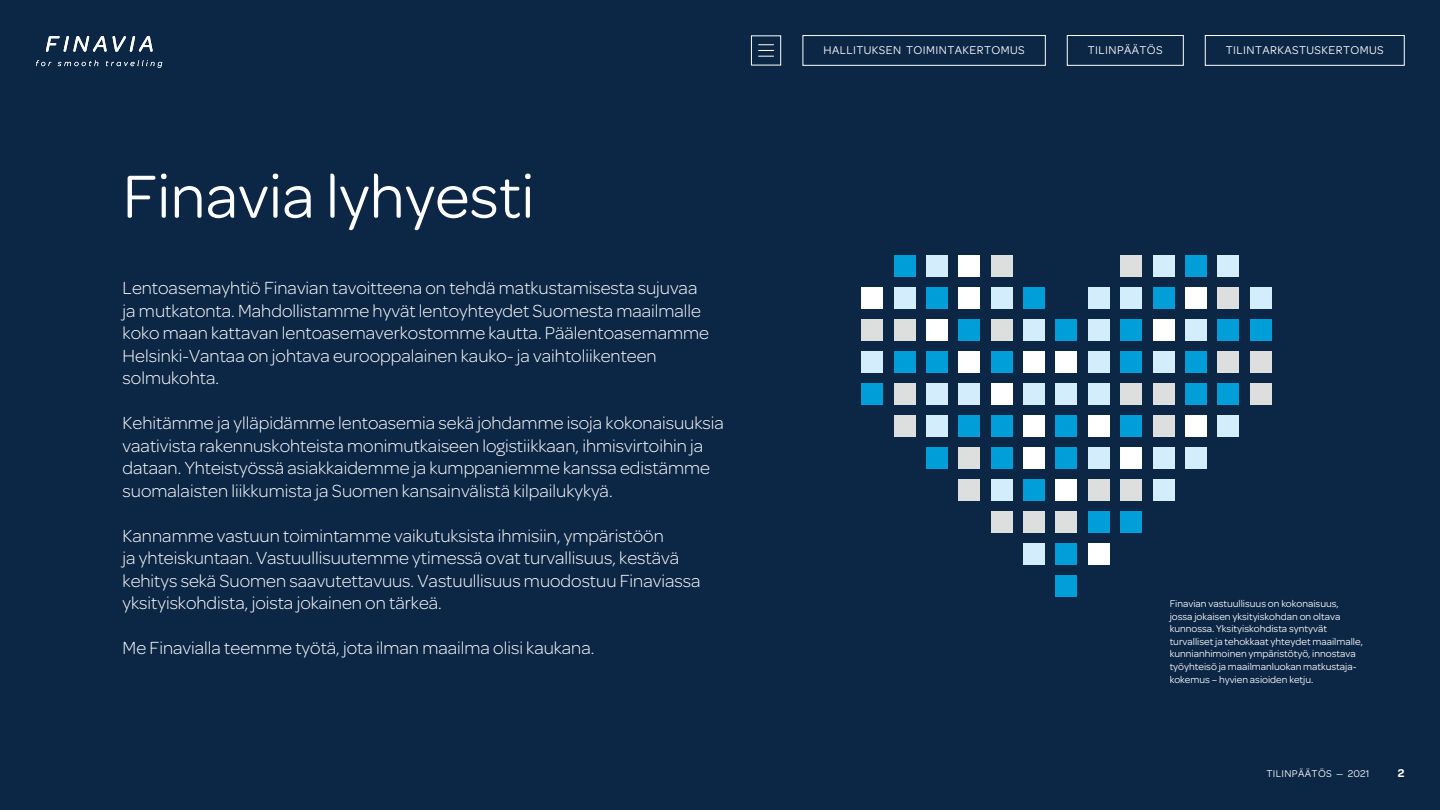
<style>
.page{position:relative;width:1440px;height:810px;background:#0c2645}
.page>*{position:absolute;margin:0;border:0;box-sizing:border-box;transform-origin:0 0}
.t1{font:64.5px "Omnes";color:#fff}
.Lead-in{font:300 18.75px/22.5px "Omnes";color:#fff}
.t2{font:12px "Omnes";letter-spacing:.035em;color:#fff}
.t3{font:600 12px "Omnes";color:#fff}
.Image_description{font:10.5px/12.6px "Omnes";color:#fff}
.Image_description-2{font:10.5px "Omnes";letter-spacing:.035em;color:#fff}
</style>
<div class="page">
<div style="left:926px;top:447px;width:22px;height:22px;background:#009ed9"></div>
<div style="left:926px;top:415px;width:22px;height:22px;background:#d4edfc"></div>
<div style="left:894px;top:415px;width:21px;height:22px;background:#dddede"></div>
<div style="left:926px;top:383px;width:22px;height:22px;background:#d4edfc"></div>
<div style="left:894px;top:383px;width:21px;height:22px;background:#dddede"></div>
<div style="left:861px;top:383px;width:22px;height:22px;background:#009ed9"></div>
<div style="left:926px;top:351px;width:22px;height:22px;background:#009ed9"></div>
<div style="left:894px;top:351px;width:21px;height:22px;background:#009ed9"></div>
<div style="left:861px;top:351px;width:22px;height:22px;background:#d4edfc"></div>
<div style="left:926px;top:319px;width:22px;height:22px;background:#fff"></div>
<div style="left:894px;top:319px;width:21px;height:22px;background:#dddede"></div>
<div style="left:861px;top:319px;width:22px;height:22px;background:#dddede"></div>
<div style="left:926px;top:287px;width:22px;height:22px;background:#009ed9"></div>
<div style="left:894px;top:287px;width:21px;height:22px;background:#d4edfc"></div>
<div style="left:861px;top:287px;width:22px;height:22px;background:#fff"></div>
<div style="left:926px;top:255px;width:22px;height:22px;background:#d4edfc"></div>
<div style="left:894px;top:255px;width:21px;height:22px;background:#009ed9"></div>
<div style="left:1056px;top:575px;width:21px;height:22px;background:#009ed9"></div>
<div style="left:1056px;top:543px;width:21px;height:22px;background:#009ed9"></div>
<div style="left:1023px;top:543px;width:22px;height:22px;background:#d4edfc"></div>
<div style="left:1056px;top:511px;width:21px;height:22px;background:#dddede"></div>
<div style="left:1023px;top:511px;width:22px;height:22px;background:#dddede"></div>
<div style="left:991px;top:511px;width:22px;height:22px;background:#dddede"></div>
<div style="left:1056px;top:479px;width:21px;height:22px;background:#fff"></div>
<div style="left:1023px;top:479px;width:22px;height:22px;background:#009ed9"></div>
<div style="left:991px;top:479px;width:22px;height:22px;background:#d4edfc"></div>
<div style="left:958px;top:479px;width:22px;height:22px;background:#dddede"></div>
<div style="left:1056px;top:447px;width:21px;height:22px;background:#009ed9"></div>
<div style="left:1023px;top:447px;width:22px;height:22px;background:#fff"></div>
<div style="left:991px;top:447px;width:22px;height:22px;background:#009ed9"></div>
<div style="left:958px;top:447px;width:22px;height:22px;background:#dddede"></div>
<div style="left:1056px;top:415px;width:21px;height:22px;background:#009ed9"></div>
<div style="left:1023px;top:415px;width:22px;height:22px;background:#fff"></div>
<div style="left:991px;top:415px;width:22px;height:22px;background:#009ed9"></div>
<div style="left:958px;top:415px;width:22px;height:22px;background:#009ed9"></div>
<div style="left:1056px;top:383px;width:21px;height:22px;background:#d4edfc"></div>
<div style="left:1023px;top:383px;width:22px;height:22px;background:#d4edfc"></div>
<div style="left:991px;top:383px;width:22px;height:22px;background:#fff"></div>
<div style="left:958px;top:383px;width:22px;height:22px;background:#d4edfc"></div>
<div style="left:1056px;top:351px;width:21px;height:22px;background:#fff"></div>
<div style="left:1023px;top:351px;width:22px;height:22px;background:#fff"></div>
<div style="left:991px;top:351px;width:22px;height:22px;background:#009ed9"></div>
<div style="left:958px;top:351px;width:22px;height:22px;background:#fff"></div>
<div style="left:1056px;top:319px;width:21px;height:22px;background:#009ed9"></div>
<div style="left:1023px;top:319px;width:22px;height:22px;background:#d4edfc"></div>
<div style="left:991px;top:319px;width:22px;height:22px;background:#dddede"></div>
<div style="left:958px;top:319px;width:22px;height:22px;background:#009ed9"></div>
<div style="left:1023px;top:287px;width:22px;height:22px;background:#009ed9"></div>
<div style="left:991px;top:287px;width:22px;height:22px;background:#d4edfc"></div>
<div style="left:958px;top:287px;width:22px;height:22px;background:#fff"></div>
<div style="left:991px;top:255px;width:22px;height:22px;background:#dddede"></div>
<div style="left:958px;top:255px;width:22px;height:22px;background:#fff"></div>
<div style="left:1218px;top:415px;width:21px;height:22px;background:#d4edfc"></div>
<div style="left:1250px;top:383px;width:22px;height:22px;background:#dddede"></div>
<div style="left:1218px;top:383px;width:21px;height:22px;background:#009ed9"></div>
<div style="left:1250px;top:351px;width:22px;height:22px;background:#dddede"></div>
<div style="left:1218px;top:351px;width:21px;height:22px;background:#dddede"></div>
<div style="left:1250px;top:319px;width:22px;height:22px;background:#009ed9"></div>
<div style="left:1218px;top:319px;width:21px;height:22px;background:#009ed9"></div>
<div style="left:1250px;top:287px;width:22px;height:22px;background:#d4edfc"></div>
<div style="left:1218px;top:287px;width:21px;height:22px;background:#dddede"></div>
<div style="left:1218px;top:255px;width:21px;height:22px;background:#d4edfc"></div>
<div style="left:1120px;top:255px;width:22px;height:22px;background:#dddede"></div>
<div style="left:1153px;top:255px;width:22px;height:22px;background:#d4edfc"></div>
<div style="left:1185px;top:255px;width:22px;height:22px;background:#009ed9"></div>
<div style="left:1088px;top:287px;width:22px;height:22px;background:#d4edfc"></div>
<div style="left:1120px;top:287px;width:22px;height:22px;background:#d4edfc"></div>
<div style="left:1153px;top:287px;width:22px;height:22px;background:#009ed9"></div>
<div style="left:1185px;top:287px;width:22px;height:22px;background:#fff"></div>
<div style="left:1088px;top:319px;width:22px;height:22px;background:#d4edfc"></div>
<div style="left:1120px;top:319px;width:22px;height:22px;background:#009ed9"></div>
<div style="left:1153px;top:319px;width:22px;height:22px;background:#fff"></div>
<div style="left:1185px;top:319px;width:22px;height:22px;background:#d4edfc"></div>
<div style="left:1088px;top:351px;width:22px;height:22px;background:#d4edfc"></div>
<div style="left:1120px;top:351px;width:22px;height:22px;background:#009ed9"></div>
<div style="left:1153px;top:351px;width:22px;height:22px;background:#d4edfc"></div>
<div style="left:1185px;top:351px;width:22px;height:22px;background:#009ed9"></div>
<div style="left:1088px;top:383px;width:22px;height:22px;background:#d4edfc"></div>
<div style="left:1120px;top:383px;width:22px;height:22px;background:#dddede"></div>
<div style="left:1153px;top:383px;width:22px;height:22px;background:#dddede"></div>
<div style="left:1185px;top:383px;width:22px;height:22px;background:#009ed9"></div>
<div style="left:1088px;top:415px;width:22px;height:22px;background:#fff"></div>
<div style="left:1120px;top:415px;width:22px;height:22px;background:#009ed9"></div>
<div style="left:1153px;top:415px;width:22px;height:22px;background:#dddede"></div>
<div style="left:1185px;top:415px;width:22px;height:22px;background:#fff"></div>
<div style="left:1088px;top:447px;width:22px;height:22px;background:#d4edfc"></div>
<div style="left:1120px;top:447px;width:22px;height:22px;background:#fff"></div>
<div style="left:1153px;top:447px;width:22px;height:22px;background:#d4edfc"></div>
<div style="left:1185px;top:447px;width:22px;height:22px;background:#d4edfc"></div>
<div style="left:1088px;top:479px;width:22px;height:22px;background:#dddede"></div>
<div style="left:1120px;top:479px;width:22px;height:22px;background:#dddede"></div>
<div style="left:1153px;top:479px;width:22px;height:22px;background:#d4edfc"></div>
<div style="left:1088px;top:511px;width:22px;height:22px;background:#009ed9"></div>
<div style="left:1120px;top:511px;width:22px;height:22px;background:#009ed9"></div>
<div style="left:1088px;top:543px;width:22px;height:22px;background:#fff"></div>
<svg style="left:36px;top:60px;width:15px;height:6px"></svg>
<svg style="left:58px;top:60px;width:40px;height:6px"></svg>
<svg style="left:106px;top:60px;width:56px;height:8px"></svg>
<svg style="left:46px;top:36px;width:107px;height:16px"></svg>
<svg style="left:802px;top:35px;width:244px;height:31px"></svg>
<svg style="left:1205px;top:35px;width:200px;height:31px"></svg>
<svg style="left:1067px;top:35px;width:117px;height:31px"></svg>
<svg style="left:759px;top:44px;width:15px;height:13px"></svg>
<div style="left:751px;top:36px;width:30px;height:29px;border:1px solid #fff"></div>
<h1 class="t1" style="left:123px;top:160px;width:413px">Finavia lyhyesti</h1>
<p class="Lead-in" style="left:123px;top:277px;width:588px">Lentoasemayhtiö Finavian tavoitteena on tehdä matkustamisesta sujuvaa ja mutkatonta. Mahdollistamme hyvät lentoyhteydet Suomesta maailmalle koko maan kattavan lentoasemaverkostomme kautta. Päälentoasemamme Helsinki-Vantaa on johtava eurooppalainen kauko- ja vaihtoliikenteen solmukohta.</p>
<p class="Lead-in" style="left:123px;top:412px;width:603px">Kehitämme ja ylläpidämme lentoasemia sekä johdamme isoja kokonaisuuksia vaativista rakennuskohteista monimutkaiseen logistiikkaan, ihmisvirtoihin ja dataan. Yhteistyössä asiakkaidemme ja kumppaniemme kanssa edistämme suomalaisten liikkumista ja Suomen kansainvälistä kilpailukykyä.</p>
<p class="Lead-in" style="left:123px;top:524px;width:579px">Kannamme vastuun toimintamme vaikutuksista ihmisiin, ympäristöön<br>ja yhteiskuntaan. Vastuullisuutemme ytimessä ovat turvallisuus, kestävä kehitys sekä Suomen saavutettavuus. Vastuullisuus muodostuu Finaviassa yksityiskohdista, joista jokainen on tärkeä.</p>
<p class="Lead-in" style="left:123px;top:637px;width:473px">Me Finavialla teemme työtä, jota ilman maailma olisi kaukana.</p>
<p class="t2" style="left:824px;top:44px;width:203px">HALLITUKSEN TOIMINTAKERTOMUS</p>
<p class="t2" style="left:1088px;top:44px;width:76px">TILINPÄÄTÖS</p>
<p class="t2" style="left:1226px;top:44px;width:159px">TILINTARKASTUSKERTOMUS</p>
<p class="Image_description" style="left:1170px;top:597px;width:195px">Finavian vastuullisuus on kokonaisuus, jossa jokaisen yksityiskohdan on oltava kunnossa. Yksityiskohdista syntyvät turvalliset ja tehokkaat yhteydet maailmalle, kunnianhimoinen ympäristötyö, innostava työyhteisö ja maailmanluokan matkustaja&shy;kokemus – hyvien asioiden ketju.</p>
<p class="Image_description-2" style="left:1266px;top:768px;width:105px">TILINPÄÄTÖS — 2021</p>
<p class="t3" style="left:1398px;top:765px;width:8px">2</p>
</div>
